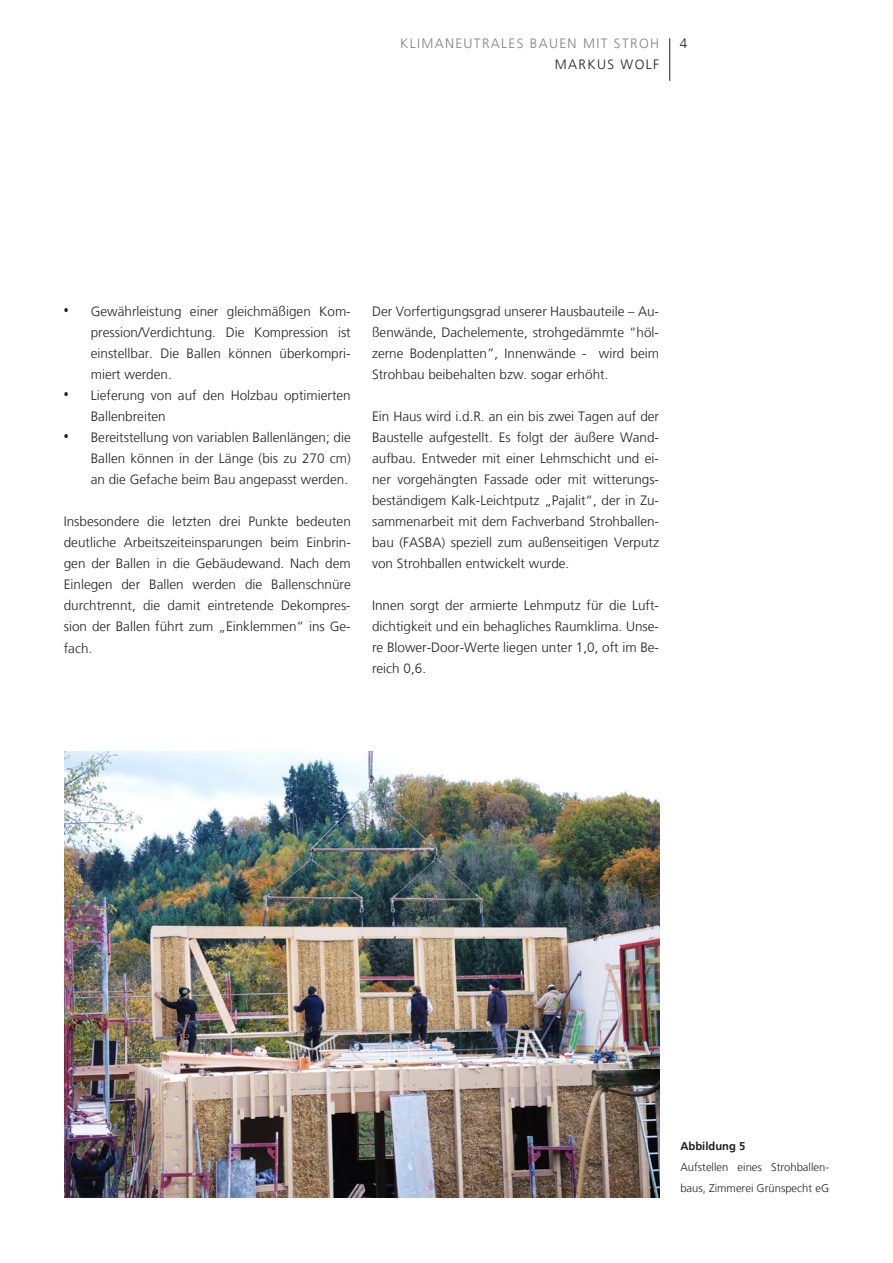
<style>
.page{position:relative;width:893px;height:1263px;background:#fff}
.page>*{position:absolute;margin:0;border:0;box-sizing:border-box;transform-origin:0 0}
.t1{font:300 13.5px/21px "Frutiger LT";color:#231f20;text-align:justify}
.t2{font:300 13.5px "Frutiger LT";letter-spacing:.1em;color:#808285}
.t3{font:300 13.5px "Frutiger LT";letter-spacing:.1em;color:#231f20}
.t4{font:300 11.25px/21px "Frutiger LT";color:#231f20}
.t5{font:700 11.25px "Frutiger LT";color:#231f20}
.s1{font-family:"Arial Narrow";font-weight:400;font-size:16.5px}
</style>
<div class="page">
<img style="left:64px;top:751px;width:595px;height:446px">
<hr style="left:669px;top:38px;width:1px;height:43px;background:#231f20">
<p class="t2" style="left:400px;top:36px;width:260px">KLIMANEUTRALES BAUEN MIT STROH</p>
<p class="t3" style="left:555px;top:57px;width:106px">MARKUS WOLF</p>
<p class="t1" style="left:680px;top:33px;width:9px">4</p>
<p class="t1" style="left:91px;top:301px;width:262px;text-indent:-27px"><span class="s1">•</span> Gewährleistung einer gleichmäßigen Kom&shy;pression/Verdichtung. Die Kompression ist einstellbar. Die Ballen können überkompri&shy;miert werden.</p>
<p class="t1" style="left:91px;top:385px;width:262px;text-indent:-27px"><span class="s1">•</span> Lieferung von auf den Holzbau optimierten<br>Ballenbreiten</p>
<p class="t1" style="left:91px;top:427px;width:262px;text-indent:-27px"><span class="s1">•</span> Bereitstellung von variablen Ballenlängen; die Ballen können in der Länge (bis zu 270 cm) an die Gefache beim Bau angepasst werden.</p>
<p class="t1" style="left:64px;top:511px;width:289px">Insbesondere die letzten drei Punkte bedeuten deutliche Arbeitszeiteinsparungen beim Einbrin&shy;gen der Ballen in die Gebäudewand. Nach dem Einlegen der Ballen werden die Ballenschnüre durchtrennt, die damit eintretende Dekompres&shy;sion der Ballen führt zum „Einklemmen“ ins Ge&shy;fach.</p>
<p class="t1" style="left:372px;top:301px;width:288px">Der Vorfertigungsgrad unserer Hausbauteile – Au&shy;ßenwände, Dachelemente, strohgedämmte “höl&shy;zerne Bodenplatten”, Innenwände - wird beim Strohbau beibehalten bzw. sogar erhöht.</p>
<p class="t1" style="left:372px;top:406px;width:289px">Ein Haus wird i.d.R. an ein bis zwei Tagen auf der Baustelle aufgestellt. Es folgt der äußere Wand&shy;aufbau. Entweder mit einer Lehmschicht und ei&shy;ner vorgehängten Fassade oder mit witterungs&shy;beständigem Kalk-Leichtputz „Pajalit“, der in Zu&shy;sammenarbeit mit dem Fachverband Strohballen&shy;bau (FASBA) speziell zum außenseitigen Verputz von Strohballen entwickelt wurde.</p>
<p class="t1" style="left:372px;top:595px;width:289px">Innen sorgt der armierte Lehmputz für die Luft&shy;dichtigkeit und ein behagliches Raumklima. Unse&shy;re Blower-Door-Werte liegen unter 1,0, oft im Be&shy;reich 0,6.</p>
<p class="t5" style="left:680px;top:1140px;width:67px">Abbildung 5</p>
<p class="t4" style="left:680px;top:1157px;width:150px">Aufstellen eines Strohballen&shy;baus, Zimmerei Grünspecht eG</p>
</div>
